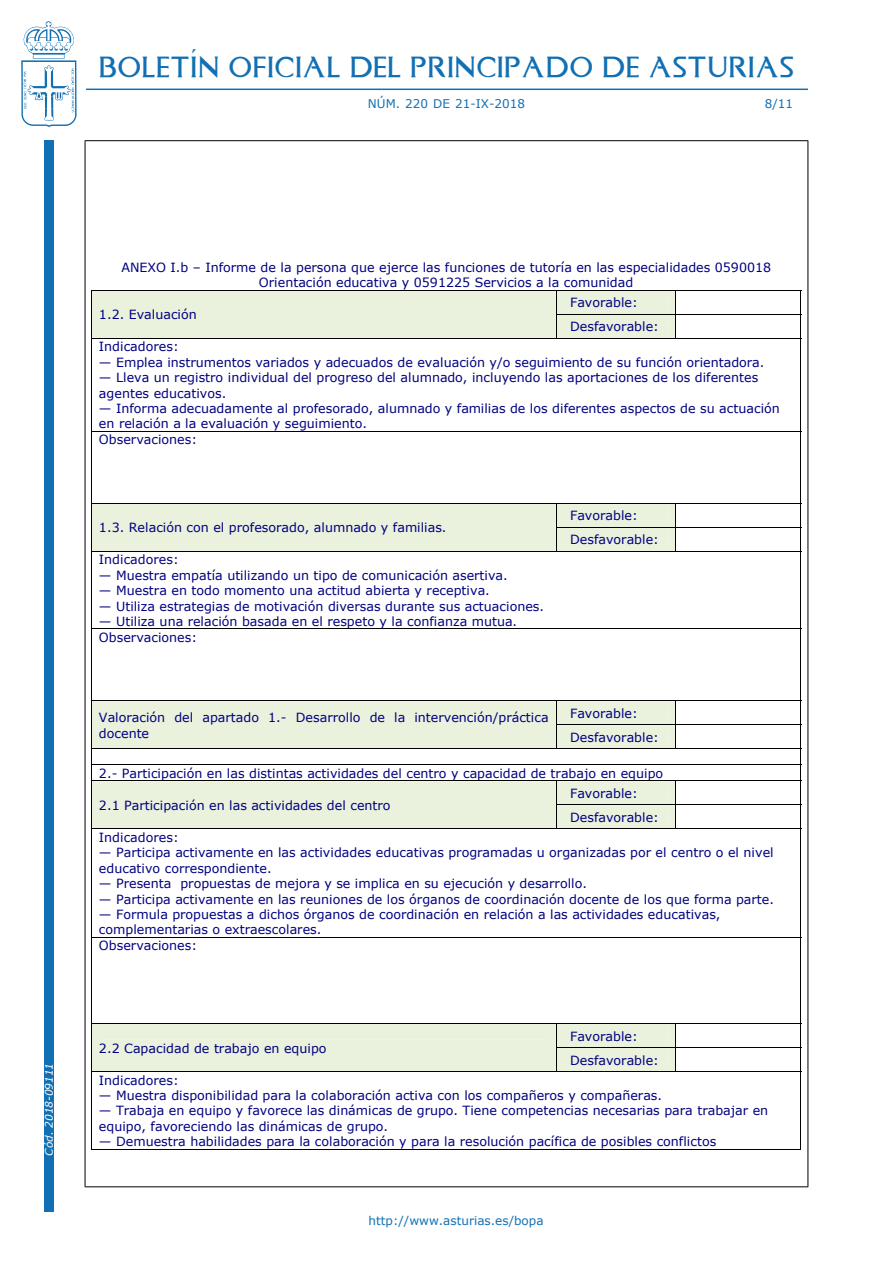
<style>
.page{position:relative;width:893px;height:1263px;background:#fff}
.page>*{position:absolute;margin:0;border:0;box-sizing:border-box;transform-origin:0 0}
.t1{font:24px "Asturica";letter-spacing:.05em;color:#1170b3}
.t2{font:12.6px/15.8px "Verdana";color:#000080}
.t3{font:12px "Verdana";color:#1170b3}
.t4{font:italic 10.5px "Verdana";color:#fff}
</style>
<div class="page">
<div style="left:44px;top:140px;width:10px;height:1072px;background:#1170b3"></div>
<svg style="left:21px;top:21px;width:56px;height:106px"></svg>
<hr style="left:86px;top:89px;width:722px;height:1px;background:#1170b3">
<hr style="left:85px;top:140px;width:723px;height:1px;background:#000">
<hr style="left:85px;top:1186px;width:723px;height:1px;background:#000">
<hr style="left:85px;top:141px;width:1px;height:1045px;background:#000">
<hr style="left:807px;top:141px;width:1px;height:1045px;background:#000">
<hr style="left:91px;top:290px;width:710px;height:1px;background:#000">
<hr style="left:556px;top:314px;width:245px;height:1px;background:#000">
<div style="left:91px;top:291px;width:585px;height:47px;background:#eaf1dd"></div>
<svg style="left:800px;top:291px;width:1px;height:47px"></svg>
<hr style="left:91px;top:338px;width:710px;height:1px;background:#000">
<hr style="left:91px;top:339px;width:1px;height:92px;background:#000">
<hr style="left:800px;top:339px;width:1px;height:92px;background:#000">
<hr style="left:91px;top:431px;width:710px;height:1px;background:#000">
<hr style="left:91px;top:432px;width:1px;height:71px;background:#000">
<hr style="left:800px;top:432px;width:1px;height:71px;background:#000">
<hr style="left:91px;top:503px;width:710px;height:1px;background:#000">
<hr style="left:556px;top:527px;width:245px;height:1px;background:#000">
<div style="left:91px;top:504px;width:585px;height:47px;background:#eaf1dd"></div>
<svg style="left:800px;top:504px;width:1px;height:47px"></svg>
<hr style="left:91px;top:551px;width:710px;height:1px;background:#000">
<hr style="left:91px;top:552px;width:1px;height:77px;background:#000">
<hr style="left:800px;top:552px;width:1px;height:77px;background:#000">
<hr style="left:91px;top:629px;width:710px;height:1px;background:#000">
<hr style="left:91px;top:629px;width:1px;height:71px;background:#000">
<hr style="left:800px;top:629px;width:1px;height:71px;background:#000">
<hr style="left:91px;top:700px;width:710px;height:1px;background:#000">
<hr style="left:556px;top:724px;width:245px;height:1px;background:#000">
<hr style="left:91px;top:748px;width:710px;height:1px;background:#000">
<hr style="left:91px;top:764px;width:710px;height:1px;background:#000">
<hr style="left:91px;top:781px;width:710px;height:1px;background:#000">
<hr style="left:556px;top:804px;width:245px;height:1px;background:#000">
<svg style="left:91px;top:701px;width:585px;height:127px"></svg>
<svg style="left:800px;top:701px;width:1px;height:127px"></svg>
<hr style="left:91px;top:828px;width:710px;height:1px;background:#000">
<hr style="left:91px;top:829px;width:1px;height:108px;background:#000">
<hr style="left:800px;top:829px;width:1px;height:108px;background:#000">
<hr style="left:91px;top:937px;width:710px;height:1px;background:#000">
<hr style="left:91px;top:938px;width:1px;height:85px;background:#000">
<hr style="left:800px;top:938px;width:1px;height:85px;background:#000">
<hr style="left:91px;top:1023px;width:710px;height:1px;background:#000">
<hr style="left:556px;top:1047px;width:245px;height:1px;background:#000">
<div style="left:91px;top:1024px;width:585px;height:47px;background:#eaf1dd"></div>
<svg style="left:800px;top:1024px;width:1px;height:47px"></svg>
<hr style="left:91px;top:1071px;width:710px;height:1px;background:#000">
<hr style="left:91px;top:1072px;width:1px;height:77px;background:#000">
<hr style="left:91px;top:1149px;width:709px;height:1px;background:#000">
<hr style="left:800px;top:1072px;width:1px;height:77px;background:#000">
<h1 class="t1" style="left:99px;top:49px;width:696px">BOLETÍN OFICIAL DEL PRINCIPADO DE ASTURIAS</h1>
<p class="t3" style="left:368px;top:96px;width:159px">núm. 220 de 21-ix-2018</p>
<p class="t3" style="left:765px;top:96px;width:30px">8/11</p>
<p class="t4" style="left:42px;top:1155px;width:94px;rotate:-90deg">Cód. 2018-09111</p>
<p class="t2" style="left:121px;top:259px;width:651px;line-height:15.3px;text-align:center">ANEXO I.b – Informe de la persona que ejerce las funciones de tutoría en las especialidades 0590018<br>Orientación educativa y 0591225 Servicios a la comunidad</p>
<p class="t2" style="left:99px;top:306px;width:99px">1.2. evaluación</p>
<p class="t2" style="left:570px;top:290px;width:90px;line-height:24px">Favorable: desfavorable:</p>
<p class="t2" style="left:99px;top:338px;width:81px">indicadores:</p>
<p class="t2" style="left:99px;top:354px;width:667px">— emplea instrumentos variados y adecuados de evaluación y/o seguimiento de su función orientadora.</p>
<p class="t2" style="left:99px;top:369px;width:661px">— lleva un registro individual del progreso del alumnado, incluyendo las aportaciones de los diferentes agentes educativos.</p>
<p class="t2" style="left:99px;top:400px;width:682px">— informa adecuadamente al profesorado, alumnado y familias de los diferentes aspectos de su actuación en relación a la evaluación y seguimiento.<br>observaciones:</p>
<p class="t2" style="left:99px;top:519px;width:349px">1.3. Relación con el profesorado, alumnado y familias.</p>
<p class="t2" style="left:570px;top:503px;width:90px;line-height:23.9px">Favorable: desfavorable:</p>
<p class="t2" style="left:99px;top:551px;width:81px">indicadores:</p>
<p class="t2" style="left:99px;top:567px;width:410px">— Muestra empatía utilizando un tipo de comunicación asertiva.</p>
<p class="t2" style="left:99px;top:582px;width:392px">— muestra en todo momento una actitud abierta y receptiva.</p>
<p class="t2" style="left:99px;top:598px;width:447px">— Utiliza estrategias de motivación diversas durante sus actuaciones.</p>
<p class="t2" style="left:99px;top:613px;width:420px;line-height:16.2px">— Utiliza una relación basada en el respeto y la confianza mutua. observaciones:</p>
<p class="t2" style="left:99px;top:709px;width:451px">Valoración del apartado 1.- Desarrollo de la intervención/práctica docente</p>
<p class="t2" style="left:570px;top:701px;width:90px;line-height:23.9px">Favorable: desfavorable:</p>
<p class="t2" style="left:99px;top:765px;width:566px">2.- Participación en las distintas actividades del centro y capacidad de trabajo en equipo</p>
<p class="t2" style="left:99px;top:797px;width:293px">2.1 Participación en las actividades del centro</p>
<p class="t2" style="left:570px;top:781px;width:90px;line-height:23.9px">Favorable: desfavorable:</p>
<p class="t2" style="left:99px;top:829px;width:81px">indicadores:</p>
<p class="t2" style="left:99px;top:845px;width:676px">— Participa activamente en las actividades educativas programadas u organizadas por el centro o el nivel educativo correspondiente.</p>
<p class="t2" style="left:99px;top:875px;width:490px">— Presenta propuestas de mejora y se implica en su ejecución y desarrollo.</p>
<p class="t2" style="left:99px;top:891px;width:677px">— Participa activamente en las reuniones de los órganos de coordinación docente de los que forma parte.</p>
<p class="t2" style="left:99px;top:906px;width:623px">— Formula propuestas a dichos órganos de coordinación en relación a las actividades educativas, complementarias o extraescolares.<br>observaciones:</p>
<p class="t2" style="left:99px;top:1040px;width:229px">2.2 Capacidad de trabajo en equipo</p>
<p class="t2" style="left:570px;top:1024px;width:90px;line-height:23.9px">Favorable: desfavorable:</p>
<p class="t2" style="left:99px;top:1072px;width:81px">indicadores:</p>
<p class="t2" style="left:99px;top:1087px;width:565px">— muestra disponibilidad para la colaboración activa con los compañeros y compañeras.</p>
<p class="t2" style="left:99px;top:1103px;width:671px;line-height:15.3px">— Trabaja en equipo y favorece las dinámicas de grupo. tiene competencias necesarias para trabajar en equipo, favoreciendo las dinámicas de grupo.</p>
<p class="t2" style="left:99px;top:1133px;width:619px">— demuestra habilidades para la colaboración y para la resolución pacífica de posibles conflictos</p>
<p class="t3" style="left:369px;top:1213px;width:177px">http://www.asturias.es/bopa</p>
</div>
